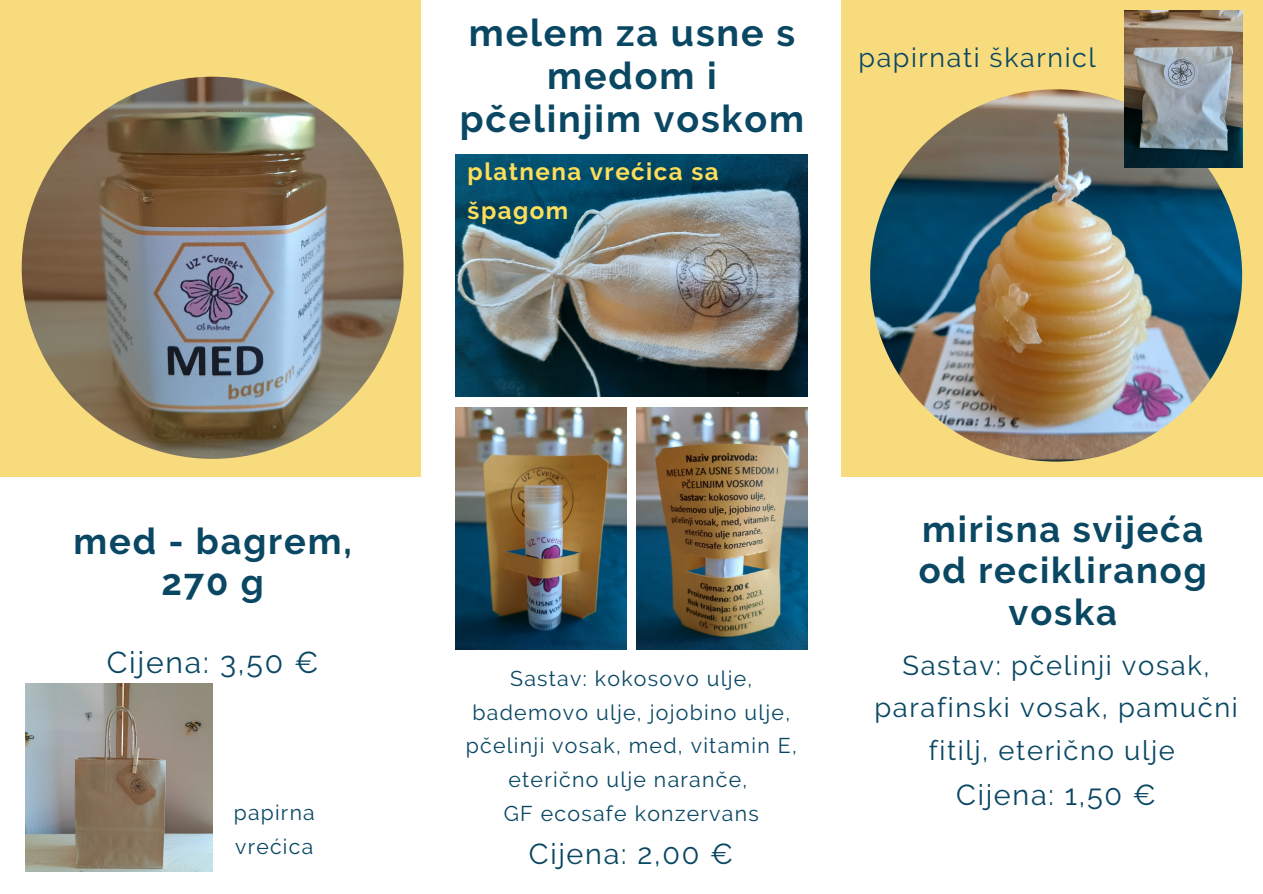
<style>
.page{position:relative;width:1263px;height:894px;background:#fff}
.page>*{position:absolute;margin:0;border:0;box-sizing:border-box;transform-origin:0 0}
.t1{font:700 37.65px/43px "Raleway";letter-spacing:.05em;color:#094763;text-align:center}
.t2{font:700 36.3px/41.5px "Raleway";letter-spacing:.05em;color:#094763;text-align:center}
.t3{font:30.15px "Raleway";letter-spacing:.06em;color:#094763}
.t4{font:28.8px "Raleway";letter-spacing:.06em;color:#094763}
.t5{font:27.3px/42.8px "Raleway";letter-spacing:.06em;color:#094763;text-align:center}
.t6{font:26.85px "Raleway";letter-spacing:.06em;color:#094763}
.t7{font:700 24.15px/38.2px "Raleway";letter-spacing:.06em;color:#ffde59}
.t8{font:21.3px/33.8px "Raleway";letter-spacing:.06em;color:#094763;text-align:center}
.t9{font:21.15px/33.8px "Raleway";letter-spacing:.06em;color:#094763}
</style>
<div class="page">
<div style="left:0;top:0;width:420px;height:476px;background:#f8db7d"></div>
<div style="left:842px;top:0;width:421px;height:476px;background:#f8db7d"></div>
<img style="left:870px;top:89px;width:372px;height:372px;border-radius:50%">
<img style="left:455px;top:154px;width:352px;height:242px">
<img style="left:455px;top:407px;width:171px;height:242px">
<img style="left:636px;top:407px;width:171px;height:242px">
<img style="left:1124px;top:11px;width:118px;height:156px">
<img style="left:25px;top:683px;width:188px;height:188px">
<img style="left:22px;top:77px;width:382px;height:381px;border-radius:50%">
<p class="t1" style="left:460px;top:11px;width:346px">melem za usne s medom i pčelinjim voskom</p>
<p class="t7" style="left:468px;top:153px;width:253px">platnena vrećica sa špagom</p>
<p class="t6" style="left:858px;top:42px;width:239px">papirnati škarnicl</p>
<p class="t2" style="left:74px;top:520px;width:280px">med - bagrem,<br>270 g</p>
<p class="t3" style="left:107px;top:644px;width:213px">Cijena: 3,50 €</p>
<p class="t9" style="left:234px;top:795px;width:82px">papirna vrećica</p>
<p class="t8" style="left:466px;top:661px;width:333px">Sastav: kokosovo ulje, bademovo ulje, jojobino ulje, pčelinji vosak, med, vitamin E, eterično ulje naranče,</p>
<p class="t8" style="left:504px;top:796px;width:257px">GF ecosafe konzervans</p>
<p class="t4" style="left:529px;top:836px;width:206px">Cijena: 2,00 €</p>
<p class="t2" style="left:919px;top:508px;width:289px">mirisna svijeća od recikliranog voska</p>
<p class="t5" style="left:874px;top:643px;width:365px">Sastav: pčelinji vosak, parafinski vosak, pamučni fitilj, eterično ulje</p>
<p class="t4" style="left:956px;top:777px;width:201px">Cijena: 1,50 €</p>
</div>
